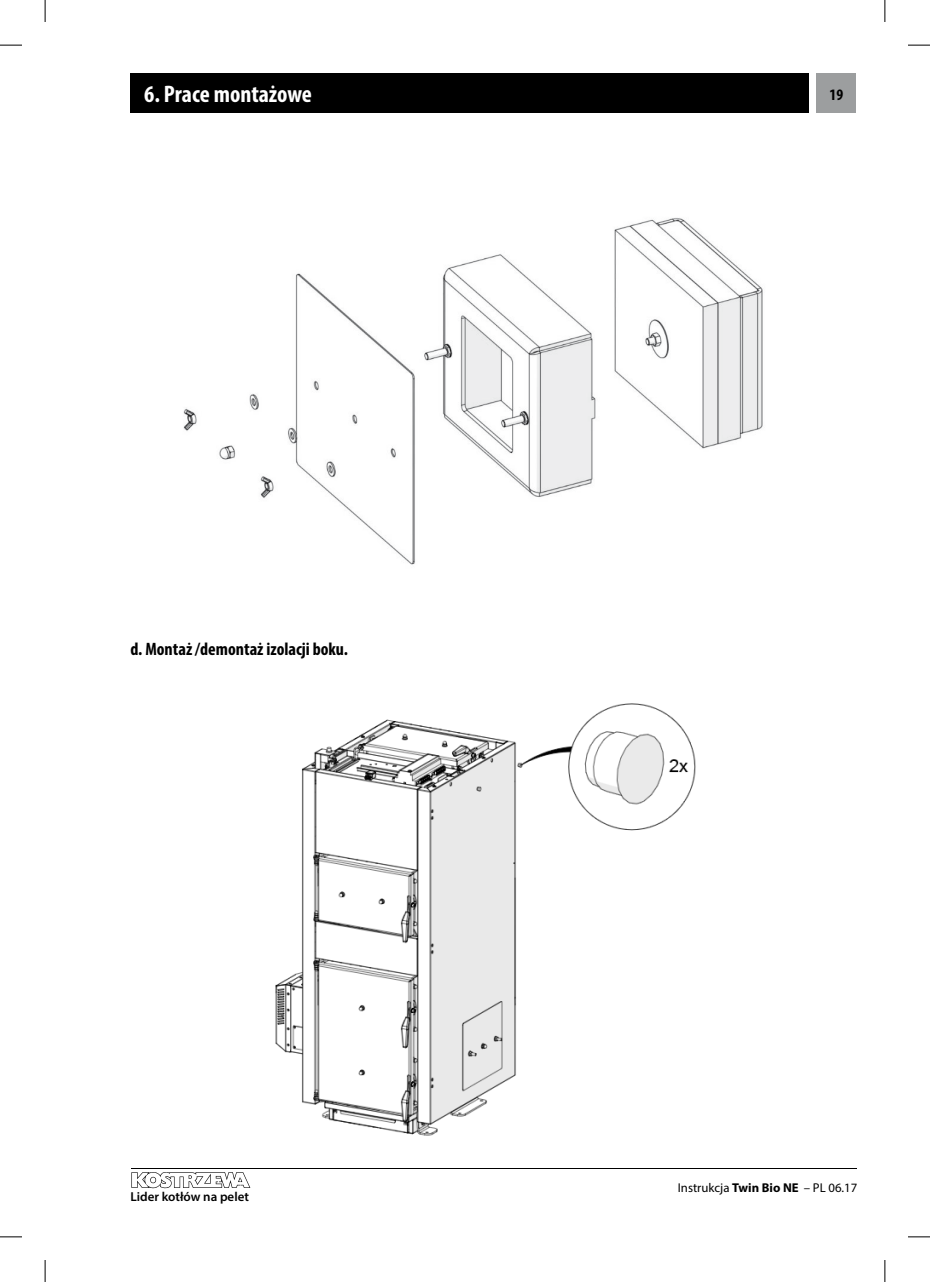
<style>
.page{position:relative;width:930px;height:1282px;background:#fff}
.page>*{position:absolute;margin:0;border:0;box-sizing:border-box;transform-origin:0 0}
.t1{font:700 condensed 24px "Myriad Pro";color:#fff}
.t2{font:700 condensed 18px "Myriad Pro";color:#000}
.t3{font:700 condensed 16px "Myriad Pro";color:#000}
.t4{font:600 13px "Myriad Pro";color:#000}
.t5{font:12.8px "Myriad Pro";color:#000}
.s1{font-weight:700}
</style>
<div class="page">
<svg style="left:45px;top:0;width:1px;height:22px"></svg>
<svg style="left:884px;top:1260px;width:1px;height:21px"></svg>
<svg style="left:908px;top:45px;width:22px;height:1px"></svg>
<svg style="left:0;top:1236px;width:22px;height:1px"></svg>
<svg style="left:0;top:45px;width:22px;height:1px"></svg>
<svg style="left:908px;top:1236px;width:22px;height:1px"></svg>
<svg style="left:884px;top:0;width:1px;height:22px"></svg>
<svg style="left:45px;top:1260px;width:1px;height:21px"></svg>
<div style="left:816px;top:74px;width:40px;height:39px;background:#9c9e9f"></div>
<hr style="left:131px;top:1167px;width:726px;height:1px;background:#000">
<svg style="left:131px;top:1172px;width:119px;height:16px"></svg>
<div style="left:130px;top:74px;width:678px;height:39px;background:#000"></div>
<img style="left:183px;top:218px;width:580px;height:347px">
<img style="left:275px;top:703px;width:421px;height:433px">
<h1 class="t1" style="left:144px;top:79px;width:169px">6. Prace montażowe</h1>
<p class="t2" style="left:130px;top:637px;width:219px">d. Montaż /demontaż izolacji boku.</p>
<p class="t4" style="left:130px;top:1188px;width:120px">Lider kotłów na pelet</p>
<p class="t3" style="left:829px;top:84px;width:15px">19</p>
<p class="t5" style="left:678px;top:1180px;width:181px">Instrukcja <span class="s1">Twin Bio NE</span> – PL 06.17</p>
</div>
